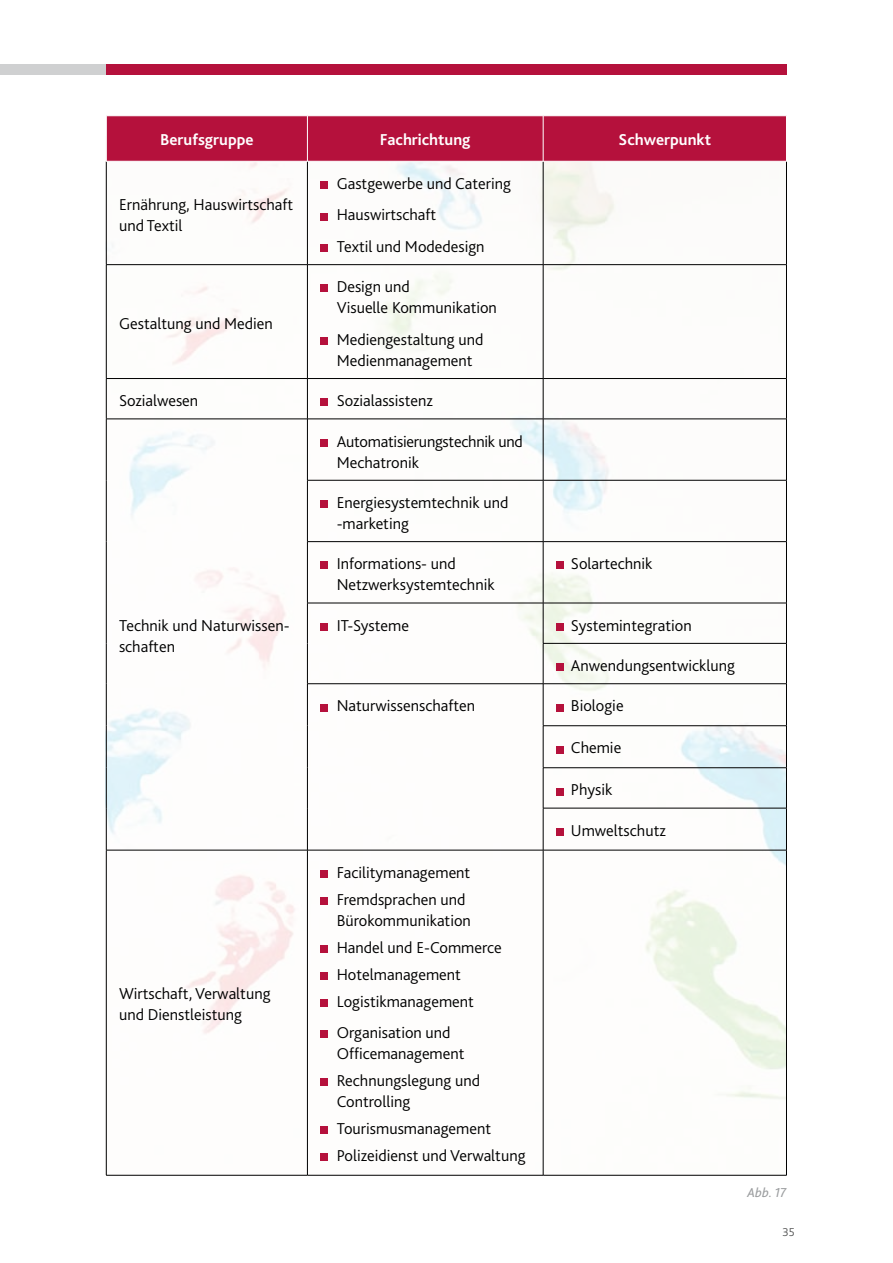
<style>
.page{position:relative;width:893px;height:1263px;background:#fff}
.page>*{position:absolute;margin:0;border:0;box-sizing:border-box;transform-origin:0 0}
.t1{font:300 16.5px/21px "Bliss 2";color:#000}
.t2{font:700 16.5px "Bliss 2";color:#fff}
.t3{font:italic 13.5px "Bliss 2";color:#9b9d9f}
.t4{font:300 12px "Bliss 2";color:#565757}
</style>
<div class="page">
<img style="left:107px;top:162px;width:679px;height:1013px">
<div style="left:107px;top:116px;width:679px;height:45px;background:#b5113c"></div>
<hr style="left:106px;top:161px;width:1px;height:103px;background:#000">
<hr style="left:307px;top:161px;width:1px;height:103px;background:#000">
<hr style="left:543px;top:161px;width:1px;height:103px;background:#000">
<hr style="left:786px;top:161px;width:1px;height:103px;background:#000">
<hr style="left:106px;top:264px;width:201px;height:1px;background:#000">
<hr style="left:106px;top:265px;width:1px;height:113px;background:#000">
<hr style="left:307px;top:264px;width:236px;height:1px;background:#000">
<hr style="left:307px;top:265px;width:1px;height:113px;background:#000">
<hr style="left:543px;top:264px;width:244px;height:1px;background:#000">
<hr style="left:543px;top:265px;width:1px;height:113px;background:#000">
<hr style="left:786px;top:265px;width:1px;height:113px;background:#000">
<hr style="left:106px;top:378px;width:201px;height:1px;background:#000">
<hr style="left:106px;top:379px;width:1px;height:40px;background:#000">
<hr style="left:307px;top:378px;width:236px;height:1px;background:#000">
<hr style="left:307px;top:379px;width:1px;height:40px;background:#000">
<hr style="left:543px;top:378px;width:244px;height:1px;background:#000">
<hr style="left:543px;top:379px;width:1px;height:40px;background:#000">
<hr style="left:786px;top:379px;width:1px;height:40px;background:#000">
<hr style="left:106px;top:419px;width:201px;height:1px;background:#000">
<hr style="left:106px;top:419px;width:1px;height:61px;background:#000">
<hr style="left:307px;top:419px;width:236px;height:1px;background:#000">
<hr style="left:307px;top:419px;width:1px;height:61px;background:#000">
<hr style="left:543px;top:419px;width:244px;height:1px;background:#000">
<hr style="left:543px;top:419px;width:1px;height:61px;background:#000">
<hr style="left:786px;top:419px;width:1px;height:61px;background:#000">
<hr style="left:106px;top:480px;width:1px;height:62px;background:#000">
<hr style="left:307px;top:480px;width:236px;height:1px;background:#000">
<hr style="left:307px;top:480px;width:1px;height:61px;background:#000">
<hr style="left:543px;top:480px;width:244px;height:1px;background:#000">
<hr style="left:543px;top:480px;width:1px;height:61px;background:#000">
<hr style="left:786px;top:480px;width:1px;height:61px;background:#000">
<hr style="left:106px;top:542px;width:1px;height:61px;background:#000">
<hr style="left:307px;top:541px;width:236px;height:1px;background:#000">
<hr style="left:307px;top:542px;width:1px;height:61px;background:#000">
<hr style="left:543px;top:541px;width:244px;height:1px;background:#000">
<hr style="left:543px;top:542px;width:1px;height:61px;background:#000">
<hr style="left:786px;top:542px;width:1px;height:61px;background:#000">
<hr style="left:106px;top:603px;width:1px;height:40px;background:#000">
<hr style="left:307px;top:603px;width:236px;height:1px;background:#000">
<hr style="left:307px;top:603px;width:1px;height:40px;background:#000">
<hr style="left:543px;top:603px;width:244px;height:1px;background:#000">
<hr style="left:543px;top:603px;width:1px;height:40px;background:#000">
<hr style="left:786px;top:603px;width:1px;height:40px;background:#000">
<hr style="left:106px;top:643px;width:1px;height:41px;background:#000">
<hr style="left:307px;top:643px;width:1px;height:40px;background:#000">
<hr style="left:543px;top:643px;width:244px;height:1px;background:#000">
<hr style="left:543px;top:643px;width:1px;height:40px;background:#000">
<hr style="left:786px;top:643px;width:1px;height:40px;background:#000">
<hr style="left:106px;top:684px;width:1px;height:42px;background:#000">
<hr style="left:307px;top:683px;width:236px;height:1px;background:#000">
<hr style="left:307px;top:684px;width:1px;height:42px;background:#000">
<hr style="left:543px;top:683px;width:244px;height:1px;background:#000">
<hr style="left:543px;top:684px;width:1px;height:41px;background:#000">
<hr style="left:786px;top:684px;width:1px;height:41px;background:#000">
<hr style="left:106px;top:726px;width:1px;height:42px;background:#000">
<hr style="left:307px;top:726px;width:1px;height:42px;background:#000">
<hr style="left:543px;top:725px;width:244px;height:1px;background:#000">
<hr style="left:543px;top:726px;width:1px;height:41px;background:#000">
<hr style="left:786px;top:726px;width:1px;height:41px;background:#000">
<hr style="left:106px;top:768px;width:1px;height:40px;background:#000">
<hr style="left:307px;top:768px;width:1px;height:40px;background:#000">
<hr style="left:543px;top:767px;width:244px;height:1px;background:#000">
<hr style="left:543px;top:768px;width:1px;height:40px;background:#000">
<hr style="left:786px;top:768px;width:1px;height:40px;background:#000">
<hr style="left:106px;top:808px;width:1px;height:42px;background:#000">
<hr style="left:307px;top:808px;width:1px;height:42px;background:#000">
<hr style="left:543px;top:808px;width:244px;height:1px;background:#000">
<hr style="left:543px;top:808px;width:1px;height:42px;background:#000">
<hr style="left:786px;top:808px;width:1px;height:42px;background:#000">
<hr style="left:106px;top:850px;width:201px;height:1px;background:#000">
<hr style="left:106px;top:850px;width:1px;height:325px;background:#000">
<hr style="left:307px;top:850px;width:236px;height:1px;background:#000">
<hr style="left:307px;top:850px;width:1px;height:325px;background:#000">
<hr style="left:543px;top:850px;width:244px;height:1px;background:#000">
<hr style="left:543px;top:850px;width:1px;height:325px;background:#000">
<hr style="left:786px;top:850px;width:1px;height:325px;background:#000">
<hr style="left:106px;top:1175px;width:201px;height:1px;background:#000">
<hr style="left:307px;top:1175px;width:236px;height:1px;background:#000">
<hr style="left:543px;top:1175px;width:244px;height:1px;background:#000">
<hr style="left:307px;top:116px;width:1px;height:45px;background:#fff">
<hr style="left:543px;top:116px;width:1px;height:45px;background:#fff">
<hr style="left:106px;top:161px;width:201px;height:1px;background:#fff">
<hr style="left:307px;top:161px;width:236px;height:1px;background:#fff">
<hr style="left:543px;top:161px;width:244px;height:1px;background:#fff">
<div style="left:320px;top:181px;width:8px;height:8px;background:#b5113c"></div>
<div style="left:320px;top:213px;width:8px;height:7px;background:#b5113c"></div>
<div style="left:320px;top:244px;width:8px;height:8px;background:#b5113c"></div>
<div style="left:320px;top:285px;width:8px;height:7px;background:#b5113c"></div>
<div style="left:320px;top:337px;width:8px;height:8px;background:#b5113c"></div>
<div style="left:320px;top:398px;width:8px;height:8px;background:#b5113c"></div>
<div style="left:320px;top:439px;width:8px;height:7px;background:#b5113c"></div>
<div style="left:320px;top:500px;width:8px;height:8px;background:#b5113c"></div>
<div style="left:320px;top:562px;width:8px;height:7px;background:#b5113c"></div>
<div style="left:556px;top:562px;width:7px;height:7px;background:#b5113c"></div>
<div style="left:320px;top:623px;width:8px;height:8px;background:#b5113c"></div>
<div style="left:556px;top:623px;width:7px;height:8px;background:#b5113c"></div>
<div style="left:556px;top:663px;width:7px;height:8px;background:#b5113c"></div>
<div style="left:320px;top:704px;width:8px;height:7px;background:#b5113c"></div>
<div style="left:556px;top:704px;width:7px;height:7px;background:#b5113c"></div>
<div style="left:556px;top:746px;width:7px;height:7px;background:#b5113c"></div>
<div style="left:556px;top:788px;width:7px;height:7px;background:#b5113c"></div>
<div style="left:556px;top:828px;width:7px;height:8px;background:#b5113c"></div>
<div style="left:320px;top:870px;width:8px;height:8px;background:#b5113c"></div>
<div style="left:320px;top:897px;width:8px;height:8px;background:#b5113c"></div>
<div style="left:320px;top:945px;width:8px;height:8px;background:#b5113c"></div>
<div style="left:320px;top:972px;width:8px;height:8px;background:#b5113c"></div>
<div style="left:320px;top:999px;width:8px;height:8px;background:#b5113c"></div>
<div style="left:320px;top:1031px;width:8px;height:7px;background:#b5113c"></div>
<div style="left:320px;top:1079px;width:8px;height:7px;background:#b5113c"></div>
<div style="left:320px;top:1127px;width:8px;height:7px;background:#b5113c"></div>
<div style="left:320px;top:1154px;width:8px;height:7px;background:#b5113c"></div>
<div style="left:0;top:64px;width:587px;height:10px;background:#cfd0d1"></div>
<div style="left:106px;top:64px;width:681px;height:10px;background:#b5113c"></div>
<p class="t2" style="left:160px;top:129px;width:95px">Berufsgruppe</p>
<p class="t2" style="left:380px;top:129px;width:92px">Fachrichtung</p>
<p class="t2" style="left:619px;top:129px;width:94px">Schwerpunkt</p>
<p class="t1" style="left:119px;top:193px;width:176px">Ernährung, H auswirtschaft und Textil</p>
<p class="t1" style="left:119px;top:313px;width:155px">Gestaltung und Medien</p>
<p class="t1" style="left:337px;top:167px;width:176px;line-height:31.5px">Gastgewerbe und Catering<br>H auswirtschaft<br>Textil und M odedesign</p>
<p class="t1" style="left:337px;top:276px;width:162px">Design und<br>Visuelle Kommunikation</p>
<p class="t1" style="left:320px;top:328px;width:165px;text-indent:16px">M ediengestaltung und<br>Medienmanagement</p>
<p class="t1" style="left:119px;top:390px;width:81px">Sozialwesen</p>
<p class="t1" style="left:337px;top:390px;width:98px">Sozialassistenz</p>
<p class="t1" style="left:119px;top:615px;width:172px">Technik und N aturwissen&shy;schaften</p>
<p class="t1" style="left:119px;top:983px;width:153px">Wirtschaft, Verwaltung und Dienstleistung</p>
<p class="t1" style="left:320px;top:430px;width:204px;text-indent:16px">Automatisierungstechnik und<br>M echatronik</p>
<p class="t1" style="left:337px;top:491px;width:173px">Energiesystemtechnik und -marketing</p>
<p class="t1" style="left:320px;top:553px;width:176px;text-indent:16px">I nformations- und<br>N etzwerksystemtechnik</p>
<p class="t1" style="left:571px;top:553px;width:83px">Solartechnik</p>
<p class="t1" style="left:337px;top:614px;width:74px">I T-Systeme</p>
<p class="t1" style="left:571px;top:614px;width:122px">Systemintegration</p>
<p class="t1" style="left:571px;top:655px;width:166px">Anwendungsentwicklung</p>
<p class="t1" style="left:337px;top:695px;width:140px">N aturwissenschaften</p>
<p class="t1" style="left:571px;top:695px;width:54px">Biologie</p>
<p class="t1" style="left:571px;top:737px;width:52px">Chemie</p>
<p class="t1" style="left:571px;top:779px;width:43px">Physik</p>
<p class="t1" style="left:571px;top:819px;width:96px">U mweltschutz</p>
<p class="t1" style="left:337px;top:858px;width:135px;line-height:27px">Facilitymanagement<br>Fremdsprachen und</p>
<p class="t1" style="left:337px;top:906px;width:167px;line-height:27px">Bürokommunikation<br>Handel und E-Commerce<br>Hotelmanagement<br>Logistikmanagement</p>
<p class="t1" style="left:337px;top:1022px;width:129px">Organisation und<br>Officemanagement</p>
<p class="t1" style="left:320px;top:1070px;width:162px;text-indent:16px">Rechnungslegung und<br>Controlling</p>
<p class="t1" style="left:337px;top:1115px;width:190px;line-height:27px">Tourismusmanagement<br>Polizeidienst und Verwaltung</p>
<p class="t3" style="left:747px;top:1184px;width:41px">Abb. 17</p>
<p class="t4" style="left:783px;top:1224px;width:14px">35</p>
</div>
